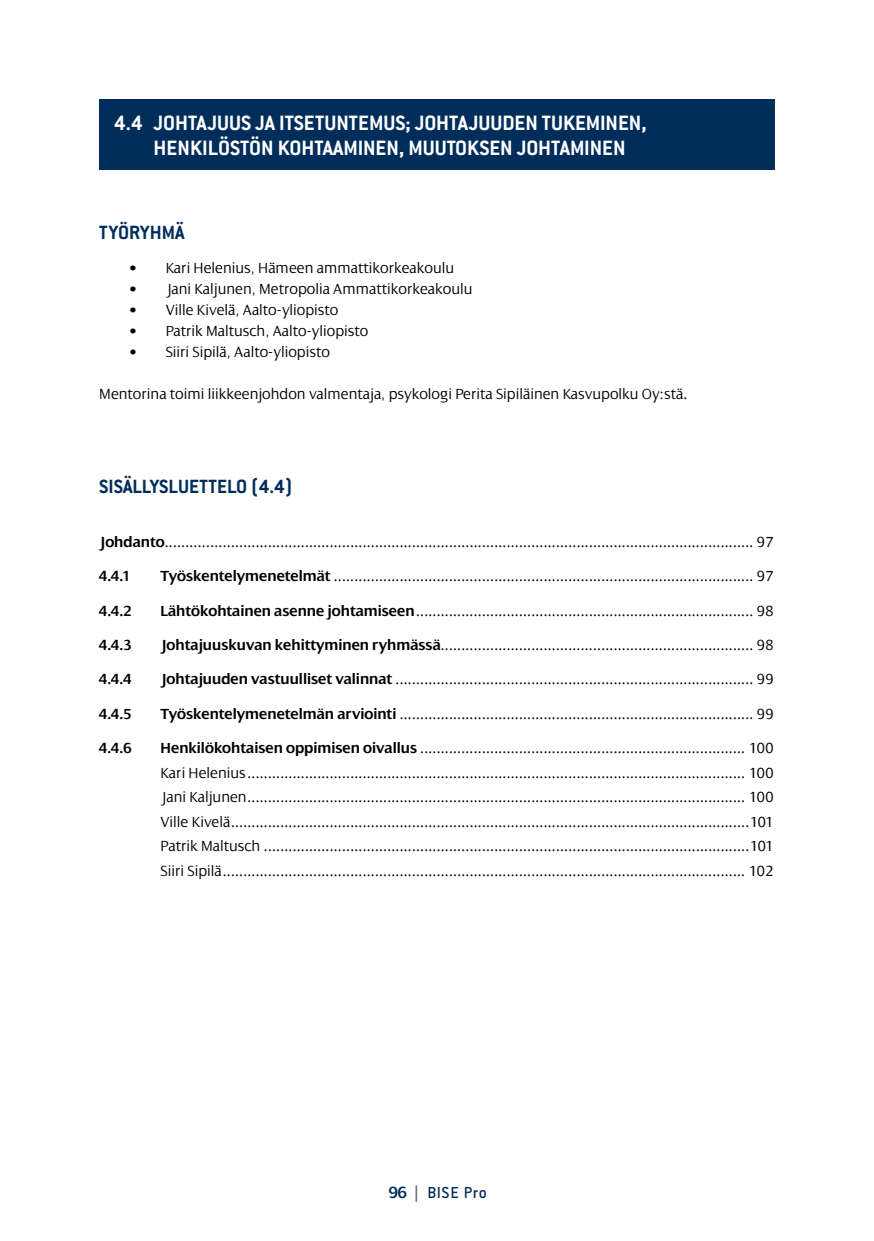
<style>
.page{position:relative;width:874px;height:1241px;background:#fff}
.page>*{position:absolute;margin:0;border:0;box-sizing:border-box;transform-origin:0 0}
.t1{font:700 22.75px/24.5px "Conduit ITC";color:#fff}
.t2{font:700 21px "Conduit ITC";color:#002d5a}
.t3{font:500 17.5px "Conduit ITC Std";letter-spacing:.035em;color:#002d5a}
.t4{font:300 15.75px/24.5px "Dialog";color:#000}
.t5{font:600 15.75px "Dialog";color:#000}
.s1{font-weight:600}
.s2{font-family:"Dialog";font-weight:600}
.s3{font-family:"Arial";font-weight:400;color:#54616c}
</style>
<div class="page">
<div style="left:99px;top:99px;width:675px;height:71px;background:#002d5a"></div>
<h1 class="t1" style="left:114px;top:110px;width:44px">4.4 JOH</h1>
<h1 class="t1" style="left:188px;top:110px;width:21px">TAJUU</h1>
<h1 class="t1" style="left:241px;top:110px;width:229px">S JA ITSETUNTEMUS; JOHTAJUUD</h1>
<h1 class="t1" style="left:114px;top:110px;width:533px;text-indent:400px">EN TUKEMINEN,<br>H ENKILÖSTÖN KOHTAAMINEN, MUUTOKSEN JOHTAMINEN</h1>
<h2 class="t2" style="left:99px;top:220px;width:87px">TYÖRYHMÄ</h2>
<p class="t4" style="left:129px;top:256px;width:326px">• Kari Helenius, Hämeen ammattikorkeakoulu</p>
<p class="t4" style="left:129px;top:277px;width:345px">• Jani Kaljunen, Metropolia Ammattikorkeakoulu</p>
<p class="t4" style="left:129px;top:298px;width:211px">• Ville Kivelä, Aalto-yliopisto</p>
<p class="t4" style="left:129px;top:319px;width:241px">• Patrik Maltusch, Aalto-yliopisto</p>
<p class="t4" style="left:129px;top:340px;width:202px">• Siiri Sipilä, Aalto-yliopisto</p>
<p class="t4" style="left:99px;top:382px;width:589px">Mentorina toimi liikkeenjohdon valmentaja, psykologi Perita Sipiläinen Kasvupolku Oy:stä.</p>
<h2 class="t2" style="left:99px;top:474px;width:100px">SISÄLLYSLUETTE</h2>
<h2 class="t2" style="left:227px;top:474px;width:67px">LO (4.4)</h2>
<p class="t4" style="left:99px;top:524px;width:675px;line-height:34.5px"><span class="s1">Johdanto</span>............................................................................................................................................... 97<br><span class="s1">4.4.1</span></p>
<p class="t4" style="left:160px;top:563px;width:614px"><span class="s1">Työskentelymenetelmät</span> ...................................................................................................... 97</p>
<p class="t5" style="left:99px;top:602px;width:34px">4.4.2</p>
<p class="t4" style="left:160px;top:598px;width:614px"><span class="s1">Lähtökohtainen asenne johtamiseen</span>.................................................................................. 98</p>
<p class="t5" style="left:99px;top:636px;width:34px">4.4.3</p>
<p class="t4" style="left:160px;top:632px;width:614px"><span class="s1">Johtajuuskuvan kehittyminen ryhmässä</span>............................................................................ 98</p>
<p class="t5" style="left:99px;top:670px;width:34px">4.4.4</p>
<p class="t4" style="left:160px;top:667px;width:614px"><span class="s1">Johtajuuden vastuulliset valinnat</span> ....................................................................................... 99</p>
<p class="t5" style="left:99px;top:705px;width:34px">4.4.5</p>
<p class="t4" style="left:160px;top:701px;width:614px"><span class="s1">Työskentelymenetelmän arviointi</span> ...................................................................................... 99</p>
<p class="t5" style="left:99px;top:739px;width:34px">4.4.6</p>
<p class="t4" style="left:160px;top:736px;width:614px;text-align:justify"><span class="s1">Henkilökohtaisen oppimisen oivallus</span> ............................................................................... 100<br>Kari Helenius......................................................................................................................... 100<br>Jani Kaljunen......................................................................................................................... 100<br>Ville Kivelä..............................................................................................................................101<br>Patrik Maltusch ......................................................................................................................101<br>Siiri Sipilä............................................................................................................................... 102</p>
<p class="t3" style="left:388px;top:1181px;width:100px"><span class="s2">96</span> <span class="s3">|</span> BISE Pro</p>
</div>
